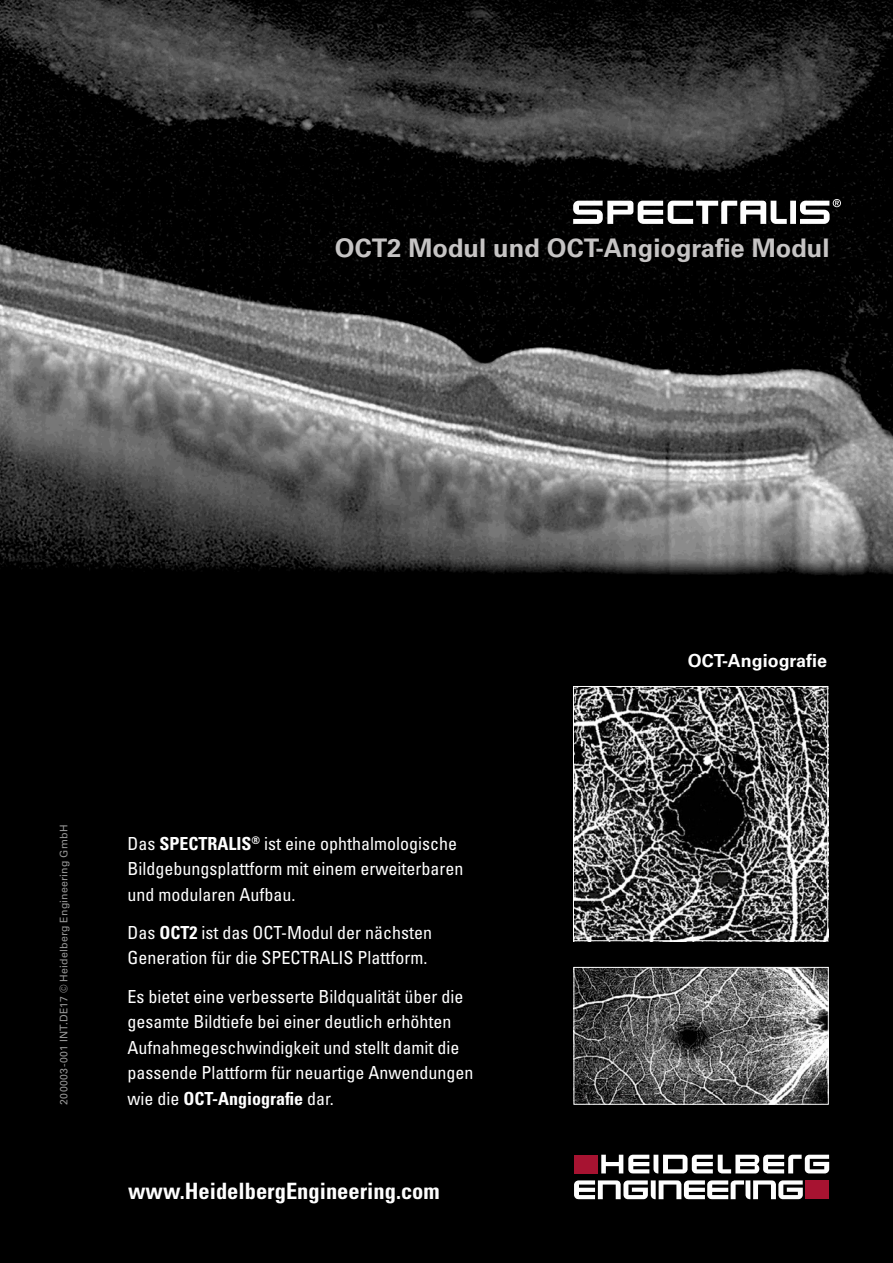
<style>
.page{position:relative;width:893px;height:1263px;background:#fff}
.page>*{position:absolute;margin:0;border:0;box-sizing:border-box;transform-origin:0 0}
.t1{font:700 25.65px "Univers LT";color:#c6c4c4}
.t2{font:700 condensed 22.5px "Univers LT";color:#fefefe}
.t3{font:condensed 18px/25.5px "Univers LT";color:#fefefe}
.t4{font:700 18px "Univers LT";color:#fefefe}
.t5{font:10.5px "Univers LT";letter-spacing:.025em;color:#999}
.s1{font-weight:700}
</style>
<div class="page">
<img style="left:0;top:0;width:893px;height:1263px">
<div style="left:571px;top:197px;width:275px;height:33px;background:#000"></div>
<svg style="left:573px;top:199px;width:268px;height:25px"></svg>
<div style="left:335px;top:236px;width:497px;height:30px;background:#000"></div>
<svg style="left:574px;top:1180px;width:229px;height:19px"></svg>
<svg style="left:601px;top:1155px;width:228px;height:18px"></svg>
<div style="left:574px;top:1155px;width:23px;height:18px;background:#a71331"></div>
<div style="left:806px;top:1180px;width:23px;height:19px;background:#a71331"></div>
<img style="left:575px;top:688px;width:251px;height:251px">
<div style="left:573px;top:686px;width:255px;height:255px;border:1px solid #fefefe"></div>
<img style="left:575px;top:969px;width:252px;height:134px">
<div style="left:573px;top:967px;width:256px;height:138px;border:1px solid #fefefe"></div>
<h1 class="t1" style="left:335px;top:233px;width:496px">OCT2 Modul und OCT-Angiografie Modul</h1>
<p class="t5" style="left:57px;top:1105px;width:281px;rotate:-90deg">200003-001 INT.DE17 © Heidelberg Engineering GmbH</p>
<p class="t3" style="left:128px;top:830px;width:337px">Das <span class="s1">SPECTRALIS</span><sup>®</sup> ist eine ophthalmologische<br>Bildgebungsplattform mit einem erweiterbaren und modularen Aufbau.</p>
<p class="t3" style="left:128px;top:919px;width:306px">Das <span class="s1">OCT2</span> ist das OCT-Modul der nächsten<br>Generation für die SPECTRALIS Plattform.</p>
<p class="t3" style="left:128px;top:983px;width:347px">Es bietet eine verbesserte Bildqualität über die gesamte Bildtiefe bei einer deutlich erhöhten Aufnahmegeschwindigkeit und stellt damit die passende Plattform für neuartige Anwendungen wie die <span class="s1">OCT-Angiografie</span> dar.</p>
<p class="t2" style="left:128px;top:1177px;width:313px">www.HeidelbergEngineering.com</p>
<p class="t4" style="left:688px;top:650px;width:141px">OCT-Angiografie</p>
</div>
